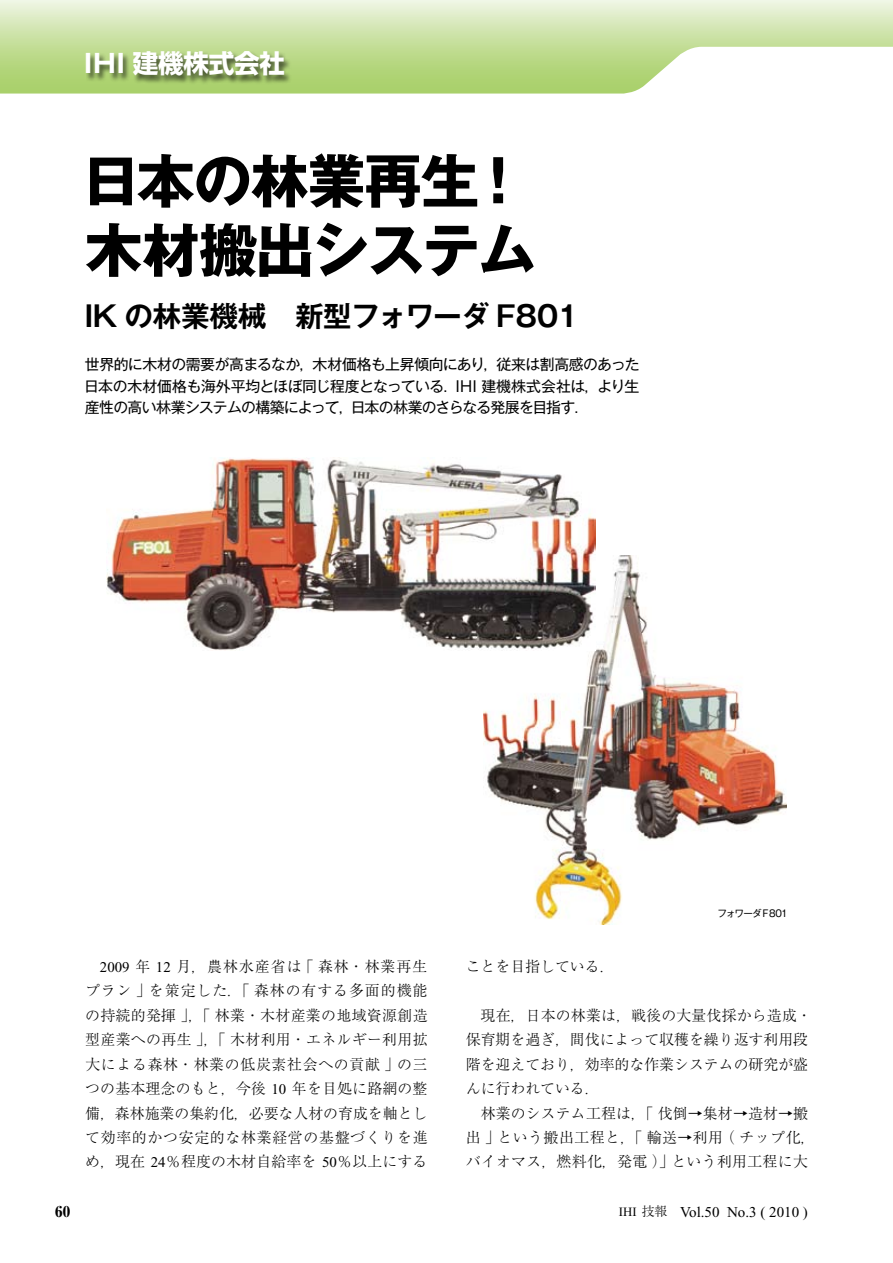
<style>
.page{position:relative;width:893px;height:1263px;background:#fff}
.page>*{position:absolute;margin:0;border:0;box-sizing:border-box;transform-origin:0 0}
.t1{font:700 58.5px/69.2px "Gothic MB101 Pro";letter-spacing:-.03em;color:#000}
.t2{font:700 28.65px "Gothic MB101 Pro De";letter-spacing:-.025em;color:#000}
.t3{font:700 25.5px "Shin Go Pro";letter-spacing:-.005em;color:#fff}
.t4{font:15px "Times New Roman";color:#000}
.t5{font:800 15px "Ryumin Pro";color:#000}
.t6{font:300 14.85px/24.5px "Ryumin Pro";letter-spacing:.015em;color:#000;text-align:justify}
.t7{font:14.85px/21.1px "Gothic MB101 Pro";letter-spacing:-.05em;color:#000;text-align:justify}
.t8{font:9.6px "Gothic MB101 Pro";letter-spacing:-.09em;color:#000}
.s1{font-family:"Times New Roman";font-weight:400}
.s2{font-size:12.75px}
.s3{font-family:"Ryumin Pro";font-weight:300;font-size:12.75px}
</style>
<div class="page">
<svg style="left:0;top:0;width:892px;height:94px;background:#d2e6b1"></svg>
<svg style="left:892px;top:0;width:1px;height:47px"></svg>
<div style="left:86px;top:51px;width:207px;height:34px;background:#000;opacity:.6"></div>
<img style="left:484px;top:556px;width:303px;height:368px">
<img style="left:106px;top:457px;width:489px;height:194px">
<h3 class="t3" style="left:84px;top:44px;width:202px">IHI 建機株式会社</h3>
<h1 class="t1" style="left:82px;top:139px;width:456px">日本の林業再生！木材搬出システム</h1>
<h2 class="t2" style="left:85px;top:292px;width:496px">IK の林業機械　新型フォワーダ F801</h2>
<p class="t7" style="left:84px;top:352px;width:557px">世界的に木材の需要が高まるなか，木材価格も上昇傾向にあり，従来は割高感のあった日本の木材価格も海外平均とほぼ同じ程度となっている．IHI 建機株式会社は，より生産性の高い林業システムの構築によって，日本の林業のさらなる発展を目指す．</p>
<p class="t8" style="left:718px;top:905px;width:72px">フォワーダＦ801</p>
<p class="t6" style="left:85px;top:953px;width:344px;text-indent:15px"><span class="s1">2009</span> 年 <span class="s1">12</span> 月，農林水産省は「森林・林業再生プラン」を策定した．「森林の有する多面的機能の持続的発揮」，「林業・木材産業の地域資源創造型産業への再生」，「木材利用・エネルギー利用拡大による森林・林業の低炭素社会への貢献」の三つの基本理念のもと，今後 <span class="s1">10</span> 年を目処に路網の整備，森林施業の集約化，必要な人材の育成を軸として効率的かつ安定的な林業経営の基盤づくりを進め，現在 <span class="s1">24</span>％程度の木材自給率を <span class="s1">50</span>％以上にする</p>
<p class="t6" style="left:466px;top:953px;width:150px">ことを目指している．</p>
<p class="t6" style="left:466px;top:1002px;width:348px;text-align:left;text-indent:15px">現在，日本の林業は，戦後の大量伐採から造成・保育期を過ぎ，間伐によって収穫を繰り返す利用段階を迎えており，効率的な作業システムの研究が盛んに行われている．</p>
<p class="t6" style="left:466px;top:1099px;width:351px;text-align:center">林業のシステム工程は，「伐倒→集材→造材→搬<br>出」という搬出工程と，「輸送→利用（チップ化，バイオマス，燃料化，発電）」という利用工程に大</p>
<p class="t5" style="left:55px;top:1199px;width:16px">60</p>
<p class="t4" style="left:619px;top:1203px;width:191px"><span class="s2">IHI</span> <span class="s3">技報</span> Vol.50 No.3 ( 2010 )</p>
</div>
